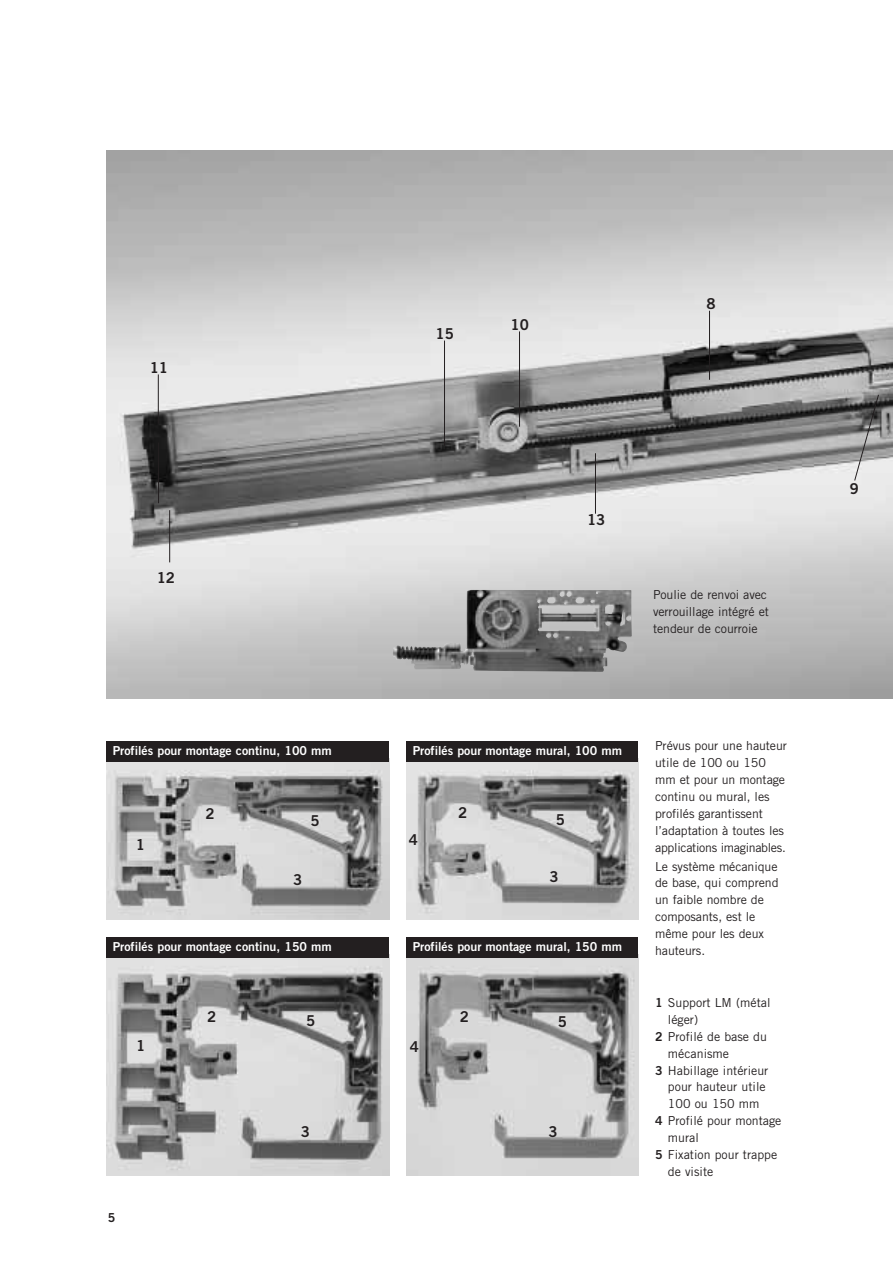
<style>
.page{position:relative;width:893px;height:1263px;background:#fff}
.page>*{position:absolute;margin:0;border:0;box-sizing:border-box;transform-origin:0 0}
.t1{font:15px "Trade Gothic Bold Two";color:#231f20}
.t2{font:12.3px/16.8px "Trade Gothic";letter-spacing:-.005em;color:#231f20}
.t3{font:12.3px "Trade Gothic Bold Two";color:#fff}
.t4{font:12.3px "Trade Gothic Bold Two";color:#231f20}
.s1{font-family:"Trade Gothic Bold Two"}
</style>
<div class="page">
<img style="left:106px;top:150px;width:786px;height:549px">
<img style="left:106px;top:762px;width:283px;height:158px">
<img style="left:106px;top:958px;width:283px;height:218px">
<img style="left:406px;top:762px;width:232px;height:158px">
<img style="left:406px;top:958px;width:232px;height:218px">
<div style="left:106px;top:741px;width:283px;height:21px;background:#231f20"></div>
<div style="left:406px;top:741px;width:232px;height:21px;background:#231f20"></div>
<div style="left:106px;top:937px;width:283px;height:21px;background:#231f20"></div>
<div style="left:406px;top:937px;width:232px;height:21px;background:#231f20"></div>
<hr style="left:158px;top:443px;width:1px;height:60px;background:#231f20">
<hr style="left:169px;top:510px;width:1px;height:52px;background:#231f20">
<hr style="left:709px;top:311px;width:1px;height:69px;background:#231f20">
<hr style="left:519px;top:331px;width:1px;height:96px;background:#231f20">
<hr style="left:158px;top:374px;width:1px;height:50px;background:#231f20">
<hr style="left:595px;top:453px;width:1px;height:61px;background:#231f20">
<img style="left:392px;top:637px;width:239px;height:35px">
<svg style="left:853px;top:394px;width:26px;height:87px;background:#929292"></svg>
<hr style="left:444px;top:341px;width:1px;height:105px;background:#231f20">
<p class="t1" style="left:150px;top:362px;width:20px">11</p>
<p class="t1" style="left:435px;top:328px;width:20px">15</p>
<p class="t1" style="left:510px;top:319px;width:20px">10</p>
<p class="t1" style="left:706px;top:298px;width:11px">8</p>
<p class="t1" style="left:157px;top:572px;width:20px">12</p>
<p class="t1" style="left:587px;top:514px;width:20px">13</p>
<p class="t2" style="left:653px;top:588px;width:117px">Poulie de renvoi avec verrouillage intégré et tendeur de courroie</p>
<p class="t3" style="left:113px;top:746px;width:221px">Profilés pour montage continu, 100 mm</p>
<p class="t3" style="left:412px;top:746px;width:211px">Profilés pour montage mural, 100 mm</p>
<p class="t1" style="left:136px;top:839px;width:11px">1</p>
<p class="t1" style="left:205px;top:809px;width:11px">2</p>
<p class="t1" style="left:310px;top:815px;width:11px">5</p>
<p class="t1" style="left:293px;top:874px;width:11px">3</p>
<p class="t1" style="left:409px;top:834px;width:11px">4</p>
<p class="t1" style="left:458px;top:807px;width:11px">2</p>
<p class="t1" style="left:556px;top:814px;width:11px">5</p>
<p class="t1" style="left:549px;top:871px;width:11px">3</p>
<p class="t3" style="left:113px;top:942px;width:221px">Profilés pour montage continu, 150 mm</p>
<p class="t3" style="left:412px;top:942px;width:211px">Profilés pour montage mural, 150 mm</p>
<p class="t1" style="left:136px;top:1041px;width:11px">1</p>
<p class="t1" style="left:207px;top:1011px;width:11px">2</p>
<p class="t4" style="left:108px;top:1213px;width:9px">5</p>
<p class="t1" style="left:460px;top:1011px;width:11px">2</p>
<p class="t1" style="left:306px;top:1015px;width:11px">5</p>
<p class="t1" style="left:557px;top:1016px;width:11px">5</p>
<p class="t1" style="left:301px;top:1127px;width:11px">3</p>
<p class="t1" style="left:410px;top:1041px;width:11px">4</p>
<p class="t1" style="left:548px;top:1126px;width:11px">3</p>
<p class="t2" style="left:655px;top:739px;width:133px">Prévus pour une hauteur utile de 100 ou 150 mm et pour un montage continu ou mural, les profilés garantissent l’adaptation à toutes les applications imaginables.</p>
<p class="t2" style="left:655px;top:859px;width:125px">Le système mécanique de base, qui comprend un faible nombre de composants, est le même pour les deux hauteurs.</p>
<p class="t2" style="left:655px;top:995px;width:117px"><span class="s1">1</span> Support LM (métal</p>
<p class="t2" style="left:668px;top:1012px;width:32px">léger)</p>
<p class="t2" style="left:655px;top:1029px;width:113px"><span class="s1">2</span> Profilé de base du</p>
<p class="t2" style="left:668px;top:1046px;width:63px">mécanisme</p>
<p class="t2" style="left:655px;top:1063px;width:115px"><span class="s1">3</span> Habillage intérieur</p>
<p class="t2" style="left:668px;top:1080px;width:99px">pour hauteur utile</p>
<p class="t2" style="left:668px;top:1097px;width:93px">100 ou 150 mm</p>
<p class="t2" style="left:655px;top:1114px;width:128px"><span class="s1">4</span> Profilé pour montage</p>
<p class="t2" style="left:668px;top:1130px;width:32px">mural</p>
<p class="t2" style="left:655px;top:1147px;width:124px"><span class="s1">5</span> Fixation pour trappe</p>
<p class="t2" style="left:668px;top:1164px;width:47px">de visite</p>
<p class="t1" style="left:849px;top:483px;width:11px">9</p>
</div>
